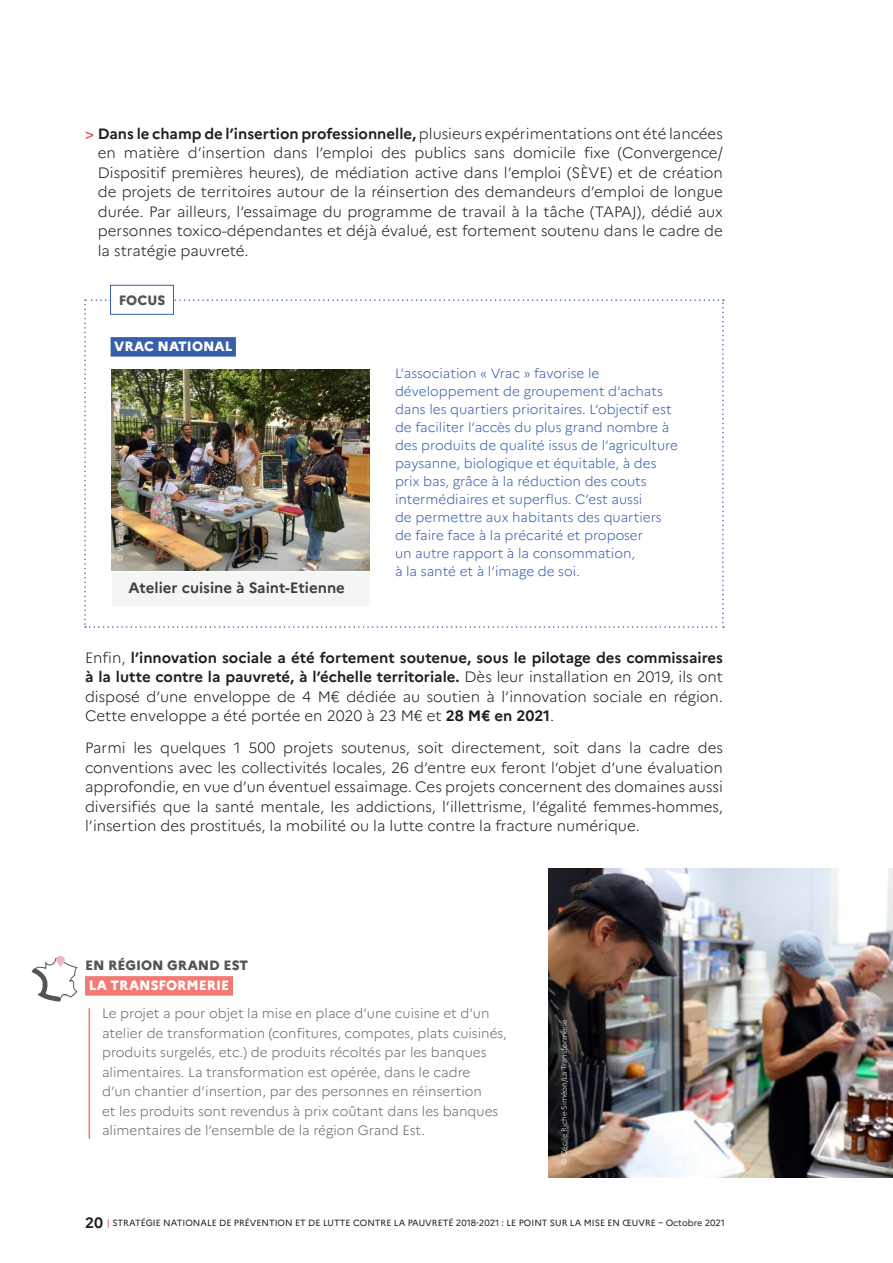
<style>
.page{position:relative;width:893px;height:1263px;background:#fff}
.page>*{position:absolute;margin:0;border:0;box-sizing:border-box;transform-origin:0 0}
.t1{font:300 15px/19.5px "Marianne";color:#231f20;text-align:justify}
.Titre_photo{font:700 15px "Marianne";color:#3e3e3f}
.Focus{font:300 13.5px/18px "Marianne";color:#375fac}
.Encadré_régions{font:300 13.5px/19.5px "Marianne";color:#69696c}
.Titre_Régions{font:800 13.5px "Marianne";color:#545557}
.S_S_titre_régions{font:800 13.5px "Marianne";color:#fff}
.Titre_Focus{font:800 13.5px "Marianne";color:#fff}
.t2{font:9px "Marianne";color:#231f20}
.Coypright{font:300 7.5px "Marianne";color:#fff}
.s1{font-weight:500;color:#ee4250}
.s2{font-weight:700}
.s3{font-weight:700;font-size:15px}
.s4{color:#ee4250}
</style>
<div class="page">
<svg style="left:84px;top:299px;width:640px;height:329px"></svg>
<div style="left:111px;top:337px;width:125px;height:20px;background:#375fac"></div>
<img style="left:549px;top:869px;width:344px;height:309px">
<div style="left:85px;top:976px;width:148px;height:20px;background:#f37a73"></div>
<hr style="left:89px;top:1008px;width:1px;height:131px;background:#f37a73">
<svg style="left:31px;top:958px;width:47px;height:44px"></svg>
<svg style="left:56px;top:955px;width:9px;height:12px"></svg>
<div style="left:111px;top:285px;width:62px;height:29px;background:#fff"></div>
<div style="left:110px;top:285px;width:64px;height:30px;border:1px solid #375fac"></div>
<img style="left:112px;top:369px;width:257px;height:202px">
<div style="left:112px;top:573px;width:257px;height:33px;background:#f4f5f5"></div>
<p class="t1" style="left:98px;top:124px;width:627px;text-indent:-13px"><span class="s1">&gt;</span> <span class="s2">Dans le champ de l’insertion professionnelle,</span> plusieurs expérimentations ont été lancées en matière d’insertion dans l’emploi des publics sans domicile fixe (Convergence/ Dispositif premières heures), de médiation active dans l’emploi (SÈVE) et de création de projets de territoires autour de la réinsertion des demandeurs d’emploi de longue durée. Par ailleurs, l’essaimage du programme de travail à la tâche (TAPAJ), dédié aux personnes toxico-dépendantes et déjà évalué, est fortement soutenu dans le cadre de la stratégie pauvreté.</p>
<p class="Titre_Régions" style="left:119px;top:292px;width:48px">FOCUS</p>
<p class="Titre_Focus" style="left:114px;top:338px;width:120px">VRAC NATIONAL</p>
<p class="Coypright" style="left:116px;top:560px;width:58px;rotate:-90deg">© Vrac national</p>
<p class="Titre_photo" style="left:129px;top:578px;width:218px">Atelier cuisine à Saint-Etienne</p>
<p class="Focus" style="left:395px;top:364px;width:284px">L’association « Vrac » favorise le développement de groupement d’achats dans les quartiers prioritaires. L’objectif est de faciliter l’accès du plus grand nombre à des produits de qualité issus de l’agriculture paysanne, biologique et équitable, à des prix bas, grâce à la réduction des couts intermédiaires et superflus. C’est aussi<br>de permettre aux habitants des quartiers de faire face à la précarité et proposer<br>un autre rapport à la consommation,<br>à la santé et à l’image de soi.</p>
<p class="t1" style="left:85px;top:647px;width:639px">Enfin, <span class="s2">l’innovation sociale a été fortement soutenue, sous le pilotage des commissaires à la lutte contre la pauvreté, à l’échelle territoriale.</span> Dès leur installation en 2019, ils ont disposé d’une enveloppe de 4 M€ dédiée au soutien à l’innovation sociale en région.<br>Cette enveloppe a été portée en 2020 à 23 M€ et <span class="s2">28 M€ en 2021</span>.</p>
<p class="t1" style="left:85px;top:738px;width:639px">Parmi les quelques 1 500 projets soutenus, soit directement, soit dans la cadre des conventions avec les collectivités locales, 26 d’entre eux feront l’objet d’une évaluation approfondie, en vue d’un éventuel essaimage. Ces projets concernent des domaines aussi diversifiés que la santé mentale, les addictions, l’illettrisme, l’égalité femmes-hommes, l’insertion des prostitués, la mobilité ou la lutte contre la fracture numérique.</p>
<p class="Titre_Régions" style="left:85px;top:957px;width:165px">EN RÉGION GRAND EST</p>
<p class="S_S_titre_régions" style="left:89px;top:977px;width:142px">LA TRANSFORMERIE</p>
<p class="Encadré_régions" style="left:102px;top:1004px;width:406px">Le projet a pour objet la mise en place d’une cuisine et d’un atelier de transformation (confitures, compotes, plats cuisinés, produits surgelés, etc.) de produits récoltés par les banques alimentaires. La transformation est opérée, dans le cadre<br>d’un chantier d’insertion, par des personnes en réinsertion<br>et les produits sont revendus à prix coûtant dans les banques alimentaires de l’ensemble de la région Grand Est.</p>
<p class="Coypright" style="left:560px;top:1165px;width:147px;rotate:-90deg">© Cécile Riche-Siméon/La Transformerie</p>
<p class="t2" style="left:85px;top:1217px;width:641px"><span class="s3">20</span> <span class="s4">|</span> STRATÉGIE NATIONALE DE PRÉVENTION ET DE LUTTE CONTRE LA PAUVRETÉ 2018-2021 : LE POINT SUR LA MISE EN ŒUVRE – Octobre 2021</p>
</div>
